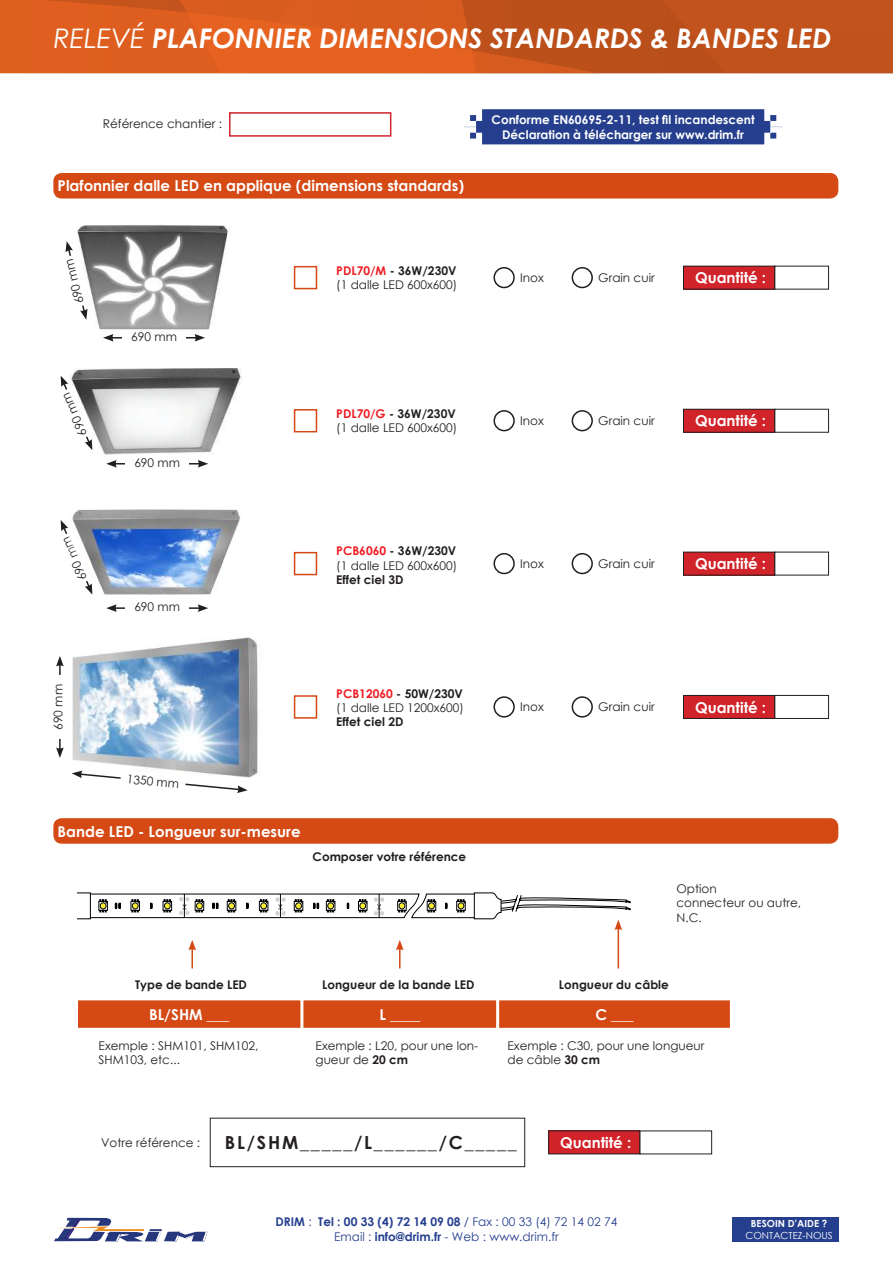
<style>
.page{position:relative;width:893px;height:1263px;background:#fff}
.page>*{position:absolute;margin:0;border:0;box-sizing:border-box;transform-origin:0 0}
.t1{font:italic 700 27px "Century Gothic";color:#fff}
.t2{font:700 18px "Century Gothic";color:#231f20}
.t3{font:700 15px "Century Gothic";color:#fff}
.t4{font:12px/14.4px "Century Gothic";color:#231f20}
.t5{font:700 12px "Century Gothic";color:#231f20}
.t6{font:12px/15px "Century Gothic";color:#253f8e;text-align:center}
.t7{font:700 12px/14.4px "Century Gothic";color:#fff;text-align:center}
.t8{font:9.75px "Century Gothic";color:#fff}
.t9{font:700 9.75px "Century Gothic";color:#fff}
.s1{font-weight:400}
.s2{font-weight:700;color:#ee1d23}
.s3{font-weight:700}
</style>
<div class="page">
<svg style="left:54px;top:1218px;width:154px;height:23px"></svg>
<div style="left:732px;top:1217px;width:107px;height:25px;background:#253f8e"></div>
<img style="left:69px;top:368px;width:172px;height:86px">
<img style="left:77px;top:225px;width:151px;height:114px">
<svg style="left:0;top:0;width:893px;height:73px;background:#cf581d"></svg>
<div style="left:53px;top:173px;width:785px;height:26px;background:#d44914;border-radius:9px"></div>
<div style="left:53px;top:818px;width:785px;height:26px;background:#d44914;border-radius:9px"></div>
<div style="left:683px;top:552px;width:92px;height:23px;background:#d1232a"></div>
<div style="left:683px;top:266px;width:92px;height:23px;background:#d1232a"></div>
<div style="left:683px;top:695px;width:92px;height:23px;background:#d1232a"></div>
<div style="left:683px;top:695px;width:92px;height:24px;border:1px solid #231f20"></div>
<div style="left:775px;top:695px;width:54px;height:24px;border:1px solid #231f20"></div>
<div style="left:683px;top:409px;width:92px;height:23px;background:#d1232a"></div>
<div style="left:683px;top:409px;width:92px;height:23px;border:1px solid #231f20"></div>
<div style="left:775px;top:409px;width:54px;height:23px;border:1px solid #231f20"></div>
<div style="left:549px;top:1131px;width:91px;height:23px;background:#d1232a"></div>
<div style="left:210px;top:1118px;width:315px;height:49px;border:1px solid #231f20"></div>
<hr style="left:114px;top:607px;width:86px;height:2px;background:#231f20">
<svg style="left:106px;top:606px;width:11px;height:6px"></svg>
<svg style="left:198px;top:606px;width:10px;height:6px"></svg>
<hr style="left:114px;top:463px;width:86px;height:1px;background:#231f20">
<svg style="left:106px;top:460px;width:11px;height:8px"></svg>
<svg style="left:198px;top:460px;width:10px;height:8px"></svg>
<hr style="left:111px;top:337px;width:86px;height:1px;background:#231f20">
<svg style="left:103px;top:334px;width:11px;height:8px"></svg>
<svg style="left:195px;top:334px;width:10px;height:8px"></svg>
<svg style="left:60px;top:520px;width:8px;height:14px"></svg>
<svg style="left:60px;top:376px;width:34px;height:74px"></svg>
<svg style="left:65px;top:241px;width:25px;height:79px"></svg>
<div style="left:126px;top:602px;width:63px;height:15px;background:#fff"></div>
<div style="left:126px;top:458px;width:63px;height:15px;background:#fff"></div>
<div style="left:122px;top:332px;width:64px;height:15px;background:#fff"></div>
<img style="left:72px;top:509px;width:169px;height:97px">
<img style="left:72px;top:637px;width:186px;height:141px">
<hr style="left:59px;top:664px;width:2px;height:86px;background:#231f20">
<svg style="left:56px;top:656px;width:8px;height:10px"></svg>
<svg style="left:56px;top:747px;width:8px;height:11px"></svg>
<div style="left:53px;top:675px;width:16px;height:63px;background:#fff"></div>
<svg style="left:72px;top:770px;width:176px;height:23px"></svg>
<div style="left:294px;top:695px;width:23px;height:24px;background:#fff;border:2px solid #d44914"></div>
<div style="left:294px;top:409px;width:23px;height:23px;background:#fff;border:2px solid #d44914"></div>
<div style="left:294px;top:552px;width:23px;height:23px;background:#fff;border:2px solid #d44914"></div>
<div style="left:294px;top:266px;width:23px;height:23px;background:#fff;border:2px solid #d44914"></div>
<div style="left:77px;top:999px;width:224px;height:29px;background:#d44914"></div>
<div style="left:77px;top:999px;width:225px;height:30px;border:2px solid #fff"></div>
<div style="left:303px;top:999px;width:194px;height:29px;background:#d44914"></div>
<div style="left:302px;top:999px;width:196px;height:30px;border:2px solid #fff"></div>
<div style="left:498px;top:999px;width:233px;height:29px;background:#d44914"></div>
<div style="left:498px;top:999px;width:233px;height:30px;border:2px solid #fff"></div>
<hr style="left:191px;top:948px;width:2px;height:20px;background:#d44914">
<svg style="left:188px;top:940px;width:8px;height:10px"></svg>
<hr style="left:399px;top:948px;width:2px;height:20px;background:#d44914">
<svg style="left:396px;top:940px;width:8px;height:10px"></svg>
<hr style="left:618px;top:928px;width:1px;height:40px;background:#d44914">
<div style="left:493px;top:267px;width:22px;height:21px;border:2px solid #231f20;border-radius:50%"></div>
<div style="left:493px;top:410px;width:22px;height:21px;border:2px solid #231f20;border-radius:50%"></div>
<div style="left:493px;top:553px;width:22px;height:21px;border:2px solid #231f20;border-radius:50%"></div>
<div style="left:493px;top:696px;width:22px;height:21px;border:2px solid #231f20;border-radius:50%"></div>
<div style="left:572px;top:267px;width:21px;height:21px;border:2px solid #231f20;border-radius:50%"></div>
<div style="left:572px;top:410px;width:21px;height:21px;border:2px solid #231f20;border-radius:50%"></div>
<div style="left:572px;top:553px;width:21px;height:21px;border:2px solid #231f20;border-radius:50%"></div>
<div style="left:572px;top:696px;width:21px;height:21px;border:2px solid #231f20;border-radius:50%"></div>
<svg style="left:78px;top:893px;width:552px;height:37px"></svg>
<div style="left:229px;top:112px;width:162px;height:25px;background:#fff;border:2px solid #d1232a"></div>
<svg style="left:464px;top:109px;width:318px;height:35px;background:#385098"></svg>
<h1 class="t1" style="left:53px;top:18px;width:780px"><span class="s1">RELEVÉ</span> PLAFONNIER DIMENSIONS STANDARDS &amp; BANDES LED</h1>
<p class="t4" style="left:103px;top:116px;width:121px">Référence chantier :</p>
<p class="t7" style="left:492px;top:112px;width:265px">Conforme EN60695-2-11, test fil incandescent<br>Déclaration à télécharger sur www.drim.fr</p>
<p class="t3" style="left:58px;top:175px;width:408px">Plafonnier dalle LED en applique (dimensions standards)</p>
<p class="t4" style="left:72px;top:305px;width:47px;rotate:-104deg">690 mm</p>
<p class="t4" style="left:76px;top:438px;width:47px;rotate:-113deg">690 mm</p>
<p class="t4" style="left:76px;top:582px;width:47px;rotate:-113deg">690 mm</p>
<p class="t4" style="left:131px;top:329px;width:47px">690 mm</p>
<p class="t4" style="left:134px;top:455px;width:47px">690 mm</p>
<p class="t4" style="left:134px;top:600px;width:47px">690 mm</p>
<p class="t4" style="left:336px;top:263px;width:123px"><span class="s2">PDL70/M</span> <span class="s3">- 36W/230V </span>(1 dalle LED 600x600)</p>
<p class="t4" style="left:520px;top:270px;width:25px">Inox</p>
<p class="t4" style="left:336px;top:406px;width:123px"><span class="s2">PDL70/G</span> <span class="s3">- 36W/230V </span>(1 dalle LED 600x600)</p>
<p class="t4" style="left:336px;top:543px;width:123px"><span class="s2">PCB6060</span> <span class="s3">- 36W/230V </span>(1 dalle LED 600x600)</p>
<p class="t5" style="left:336px;top:570px;width:69px">Effet ciel 3D</p>
<p class="t4" style="left:520px;top:413px;width:25px">Inox</p>
<p class="t4" style="left:520px;top:556px;width:25px">Inox</p>
<p class="t4" style="left:598px;top:270px;width:58px">Grain cuir</p>
<p class="t3" style="left:695px;top:266px;width:73px">Quantité :</p>
<p class="t4" style="left:598px;top:413px;width:58px">Grain cuir</p>
<p class="t3" style="left:695px;top:409px;width:73px">Quantité :</p>
<p class="t4" style="left:598px;top:556px;width:58px">Grain cuir</p>
<p class="t3" style="left:695px;top:552px;width:73px">Quantité :</p>
<p class="t4" style="left:51px;top:730px;width:47px;rotate:-90deg">690 mm</p>
<p class="t4" style="left:336px;top:686px;width:129px"><span class="s2">PCB12060</span> <span class="s3">- 50W/230V </span>(1 dalle LED 1200x600)</p>
<p class="t5" style="left:336px;top:713px;width:69px">Effet ciel 2D</p>
<p class="t4" style="left:128px;top:771px;width:54px;rotate:6deg">1350 mm</p>
<p class="t3" style="left:58px;top:820px;width:244px">Bande LED - Longueur sur-mesure</p>
<p class="t5" style="left:313px;top:847px;width:155px">Composer votre référence</p>
<p class="t4" style="left:520px;top:700px;width:25px">Inox</p>
<p class="t4" style="left:598px;top:700px;width:58px">Grain cuir</p>
<p class="t3" style="left:695px;top:696px;width:73px">Quantité :</p>
<p class="t4" style="left:676px;top:881px;width:126px">Option<br>connecteur ou autre,<br>N.C.</p>
<p class="t5" style="left:135px;top:976px;width:113px">Type de bande LED</p>
<p class="t5" style="left:322px;top:976px;width:154px">Longueur de la bande LED</p>
<p class="t5" style="left:559px;top:976px;width:111px">Longueur du câble</p>
<p class="t3" style="left:149px;top:1003px;width:82px">BL/SHM ___</p>
<p class="t3" style="left:379px;top:1003px;width:42px">L ____</p>
<p class="t3" style="left:595px;top:1003px;width:40px">C ___</p>
<p class="t4" style="left:99px;top:1038px;width:161px">Exemple : SHM101, SHM102,<br>SHM103, etc...</p>
<p class="t4" style="left:316px;top:1038px;width:164px">Exemple : L20, pour une lon&shy;gueur de <span class="s3">20 cm</span></p>
<p class="t4" style="left:507px;top:1038px;width:198px">Exemple : C30, pour une longueur de câble <span class="s3">30 cm</span></p>
<p class="t4" style="left:101px;top:1135px;width:101px">Votre référence :</p>
<h2 class="t2" style="left:225px;top:1129px;width:293px">BL/SHM_____/L______/C_____</h2>
<p class="t3" style="left:560px;top:1131px;width:73px">Quantité :</p>
<p class="t6" style="left:275px;top:1214px;width:343px"><span class="s3">DRIM</span> : <span class="s3">Tel : 00 33 (4) 72 14 09 08</span> / Fax : 00 33 (4) 72 14 02 74<br>Email : <span class="s3">info@drim.fr</span> - Web : www.drim.fr</p>
<p class="t9" style="left:751px;top:1216px;width:78px">BESOIN D’AIDE ?</p>
<p class="t8" style="left:745px;top:1229px;width:89px">CONTACTEZ-NOUS</p>
</div>
